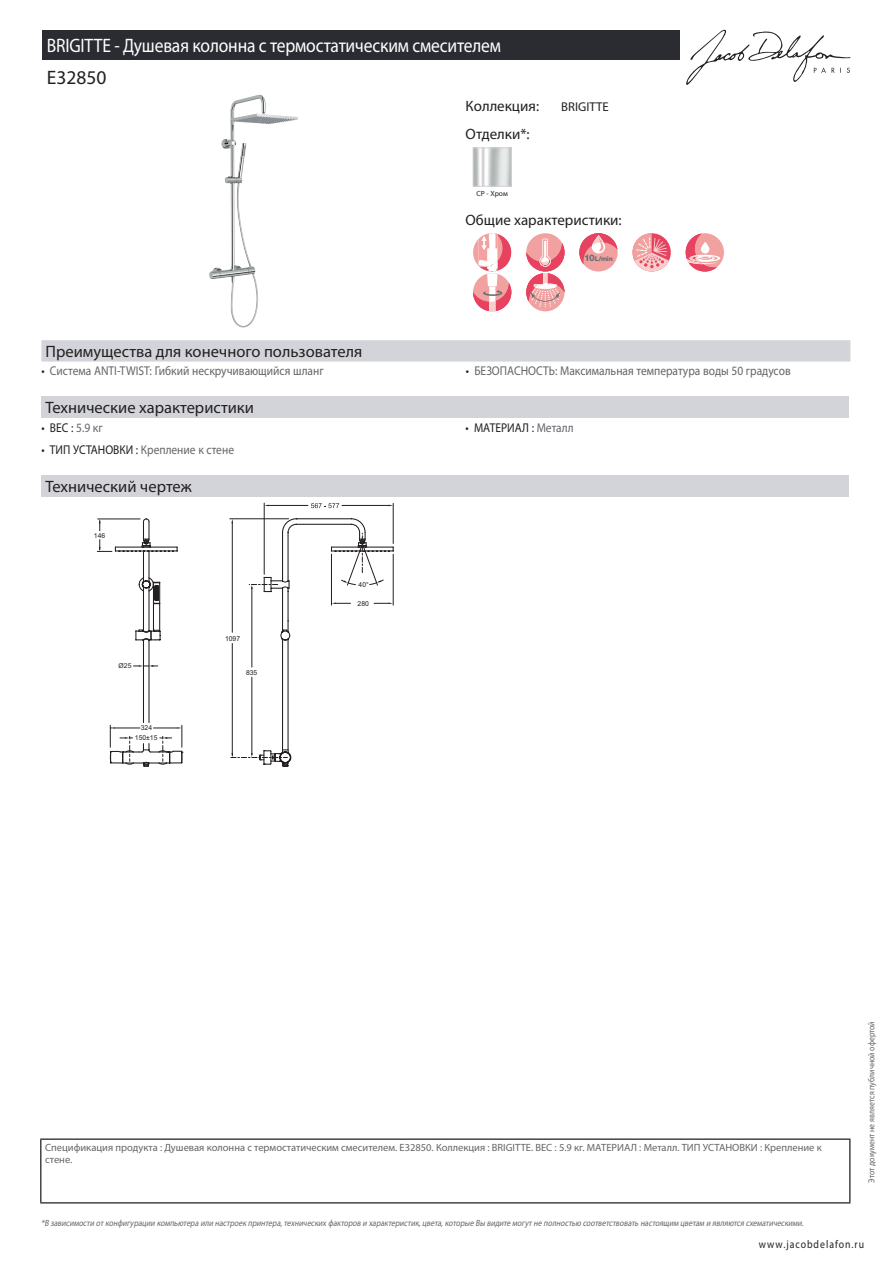
<style>
.page{position:relative;width:893px;height:1263px;background:#fff}
.page>*{position:absolute;margin:0;border:0;box-sizing:border-box;transform-origin:0 0}
.t1{font:19.5px "Myriad Pro";letter-spacing:-.01em;color:#fff;scale:.9 1}
.t2{font:19.5px "Myriad Pro";color:#231f20}
.t3{font:16.5px "Myriad Pro";color:#231f20}
.t4{font:15px "Myriad Pro";color:#231f20}
.t5{font:12.75px "Myriad Pro";color:#626568;scale:.9 1}
.t6{font:12.75px "Myriad Pro";color:#231f20;scale:.9 1}
.t7{font:12.75px "Myriad Pro";color:#231f20}
.t8{font:11.25px "Myriad Pro";letter-spacing:.1em;color:#231f20;scale:.87 1}
.t9{font:10.5px/12px "Myriad Pro";color:#626568}
.t10{font:italic 9px "Myriad Pro";color:#626568;scale:.87 1}
.t11{font:9px "Myriad Pro";color:#626568;scale:.87 1}
.t12{font:7.5px "Myriad Pro";color:#231f20}
.t13{font:6.75px "Arial";color:#231f20}
.t14{font:800 6.6px "Helvetica Neue LT Pro";color:#6c6d70}
.s1{font-size:9px}
.s2{color:#231f20}
.s3{color:#626568}
</style>
<div class="page">
<svg style="left:686px;top:30px;width:164px;height:55px"></svg>
<img style="left:221px;top:95px;width:38px;height:174px">
<img style="left:475px;top:150px;width:35px;height:35px">
<div style="left:473px;top:148px;width:39px;height:39px;border:1px solid #d3d4da"></div>
<div style="left:526px;top:233px;width:38px;height:38px;background:#f2a1a1;border-radius:50%"></div>
<div style="left:579px;top:233px;width:39px;height:38px;background:#f2a1a1;border-radius:50%"></div>
<svg style="left:579px;top:233px;width:38px;height:31px"></svg>
<svg style="left:632px;top:233px;width:39px;height:38px"></svg>
<div style="left:686px;top:233px;width:38px;height:38px;background:#f2a1a1;border-radius:50%"></div>
<svg style="left:686px;top:233px;width:34px;height:38px"></svg>
<svg style="left:473px;top:233px;width:39px;height:78px"></svg>
<div style="left:526px;top:273px;width:38px;height:38px;background:#f2a1a1;border-radius:50%"></div>
<svg style="left:526px;top:239px;width:38px;height:68px"></svg>
<div style="left:41px;top:340px;width:809px;height:22px;background:#d3d4da"></div>
<div style="left:41px;top:397px;width:808px;height:21px;background:#d3d4da"></div>
<div style="left:41px;top:475px;width:808px;height:22px;background:#d3d4da"></div>
<svg style="left:311px;top:503px;width:28px;height:5px"></svg>
<hr style="left:393px;top:503px;width:1px;height:40px;background:#231f20">
<hr style="left:264px;top:503px;width:1px;height:71px;background:#231f20">
<hr style="left:342px;top:505px;width:47px;height:1px;background:#231f20">
<hr style="left:269px;top:505px;width:39px;height:1px;background:#231f20">
<hr style="left:282px;top:639px;width:1px;height:111px;background:#231f20">
<hr style="left:288px;top:639px;width:1px;height:111px;background:#231f20">
<hr style="left:143px;top:640px;width:1px;height:82px;background:#231f20">
<hr style="left:148px;top:640px;width:2px;height:82px;background:#231f20">
<hr style="left:232px;top:643px;width:1px;height:113px;background:#231f20">
<hr style="left:252px;top:587px;width:1px;height:80px;background:#231f20">
<hr style="left:252px;top:677px;width:1px;height:77px;background:#231f20">
<svg style="left:231px;top:750px;width:61px;height:17px"></svg>
<svg style="left:109px;top:725px;width:74px;height:42px"></svg>
<svg style="left:134px;top:665px;width:24px;height:2px"></svg>
<svg style="left:97px;top:518px;width:297px;height:124px"></svg>
<div style="left:43px;top:30px;width:637px;height:30px;background:#2a2c32"></div>
<hr style="left:40px;top:1138px;width:810px;height:2px;background:#040503">
<hr style="left:40px;top:1140px;width:1px;height:62px;background:#040503">
<hr style="left:849px;top:1140px;width:1px;height:62px;background:#040503">
<hr style="left:40px;top:1202px;width:810px;height:1px;background:#040503">
<h1 class="t1" style="left:47px;top:33px;width:506px">BRIGITTE - Душевая колонна с термостатическим смесителем</h1>
<h1 class="t2" style="left:47px;top:66px;width:61px">E32850</h1>
<h3 class="t4" style="left:466px;top:96px;width:75px">Коллекция:</h3>
<h3 class="t7" style="left:561px;top:99px;width:49px">BRIGITTE</h3>
<h3 class="t4" style="left:466px;top:125px;width:66px">Отделки*:</h3>
<p class="t12" style="left:477px;top:189px;width:33px">CP - Хром</p>
<h3 class="t4" style="left:466px;top:210px;width:158px">Общие характеристики:</h3>
<p class="t14" style="left:584px;top:255px;width:30px"><span class="s1">10</span>L/min</p>
<h2 class="t3" style="left:46px;top:341px;width:318px">Преимущества для конечного пользователя</h2>
<h3 class="t5" style="left:41px;top:363px;width:315px"><span class="s2">•</span> Система ANTI-TWIST: Гибкий нескручивающийся шланг</h3>
<h3 class="t5" style="left:466px;top:363px;width:362px"><span class="s2">•</span> БЕЗОПАСНОСТЬ: Максимальная температура воды 50 градусов</h3>
<h2 class="t3" style="left:46px;top:398px;width:210px">Технические характеристики</h2>
<h3 class="t6" style="left:41px;top:420px;width:70px">• ВЕС : <span class="s3">5.9 кг</span></h3>
<h3 class="t6" style="left:466px;top:420px;width:121px">• МАТЕРИАЛ : <span class="s3">Металл</span></h3>
<h3 class="t5" style="left:41px;top:442px;width:216px"><span class="s2">• ТИП УСТАНОВКИ :</span> Крепление к стене</h3>
<h2 class="t3" style="left:46px;top:476px;width:148px">Технический чертеж</h2>
<p class="t13" style="left:94px;top:531px;width:13px">146</p>
<p class="t13" style="left:119px;top:661px;width:14px">Ø25</p>
<p class="t13" style="left:141px;top:723px;width:13px">324</p>
<p class="t13" style="left:135px;top:733px;width:24px">150±15</p>
<p class="t13" style="left:225px;top:634px;width:17px">1097</p>
<p class="t13" style="left:246px;top:667px;width:13px">835</p>
<p class="t13" style="left:359px;top:580px;width:12px">40°</p>
<p class="t13" style="left:358px;top:599px;width:13px">280</p>
<p class="t9" style="left:45px;top:1141px;width:778px">Спецификация продукта : Душевая колонна с термостатическим смесителем. E32850. Коллекция : BRIGITTE. ВЕС : 5.9 кг. МАТЕРИАЛ : Металл. ТИП УСТАНОВКИ : Крепление к стене.</p>
<p class="t10" style="left:41px;top:1217px;width:880px">*В зависимости отконфигурации компьютера или настроек принтера,технических факторов и характеристик,цвета,которые Вы видите могутне полностью соответствовать настоящим цветам и являются схематическими.</p>
<p class="t11" style="left:866px;top:1183px;width:187px;rotate:-90deg">Этот документ не является публичной офертой</p>
<p class="t8" style="left:759px;top:1237px;width:122px">www.jacobdelafon.ru</p>
</div>
